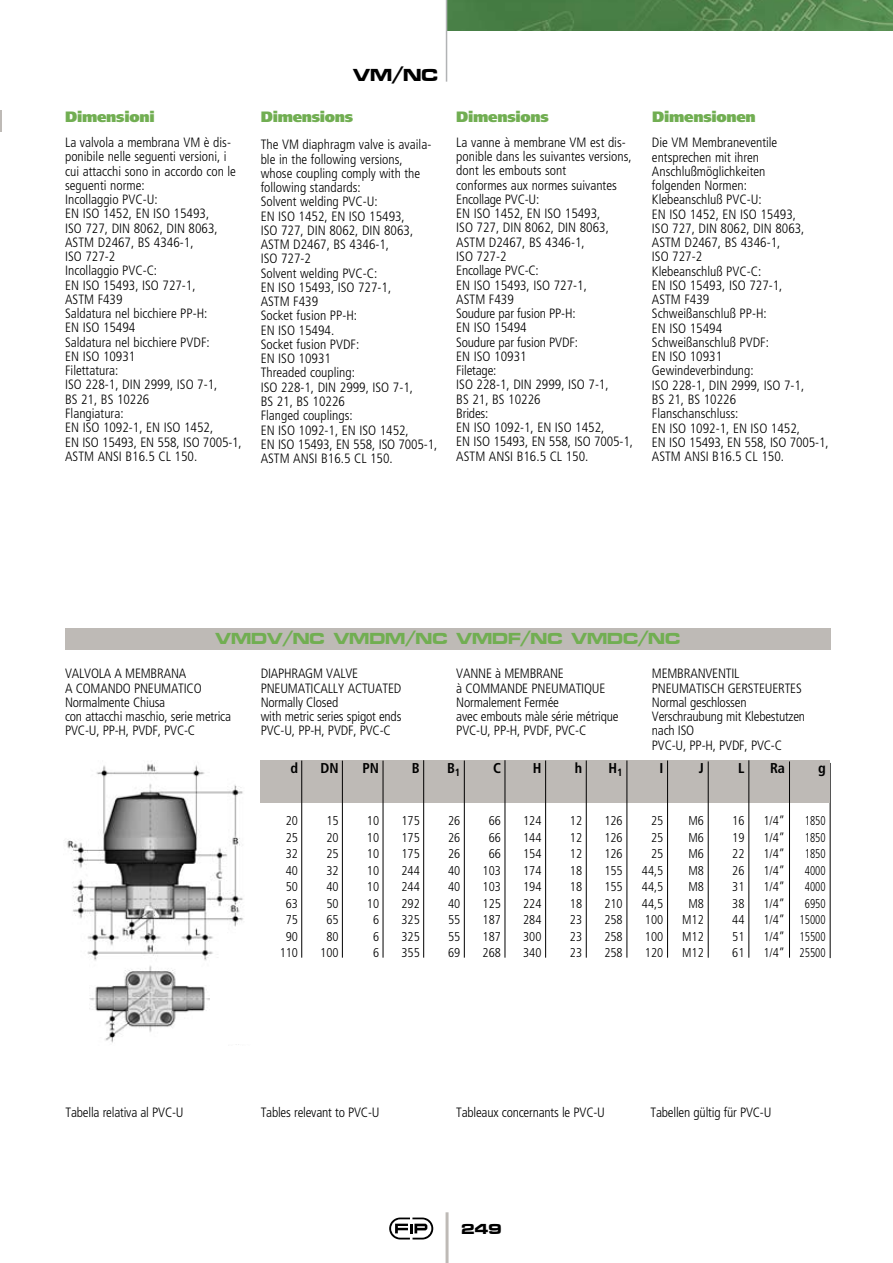
<style>
.page{position:relative;width:893px;height:1263px;background:#fff}
.page>*{position:absolute;margin:0;border:0;box-sizing:border-box;transform-origin:0 0}
.t1{font:18px "Microgramma D Bold Exte";color:#000}
.t2{font:16.5px "Microgramma D Bold Exte";color:#71ae52}
.t3{font:900 15px "Frutiger";letter-spacing:-.02em;color:#71ae52}
.t4{font:15px "Microgramma D Bold Exte";color:#000}
.t5{font:700 condensed 14.25px "Frutiger";color:#000}
.t6{font:300 condensed 13.5px/14.2px "Frutiger";color:#000}
.t7{font:300 condensed 12.75px/16.5px "Frutiger";color:#000;text-align:justify}
.t8{font:300 condensed 12.75px/16.5px "Frutiger";color:#000;text-align:center;scale:.85 1}
</style>
<div class="page">
<hr style="left:446px;top:1212px;width:3px;height:51px;background:#bebab6">
<svg style="left:389px;top:1217px;width:44px;height:22px"></svg>
<img style="left:447px;top:0;width:446px;height:30px">
<hr style="left:446px;top:0;width:1px;height:82px;background:#b1b3b4">
<hr style="left:830px;top:763px;width:1px;height:195px;background:#000">
<div style="left:65px;top:628px;width:765px;height:21px;background:#bebab6"></div>
<img style="left:67px;top:764px;width:176px;height:281px">
<div style="left:261px;top:760px;width:569px;height:43px;background:#bebab6"></div>
<hr style="left:301px;top:760px;width:1px;height:198px;background:#000">
<hr style="left:423px;top:760px;width:1px;height:198px;background:#000">
<hr style="left:464px;top:760px;width:1px;height:198px;background:#000">
<hr style="left:545px;top:760px;width:1px;height:198px;background:#000">
<hr style="left:626px;top:760px;width:1px;height:198px;background:#000">
<hr style="left:667px;top:760px;width:1px;height:198px;background:#000">
<hr style="left:383px;top:761px;width:1px;height:197px;background:#000">
<hr style="left:342px;top:761px;width:1px;height:197px;background:#000">
<hr style="left:505px;top:760px;width:1px;height:198px;background:#000">
<hr style="left:586px;top:760px;width:1px;height:198px;background:#000">
<hr style="left:708px;top:761px;width:1px;height:197px;background:#000">
<hr style="left:789px;top:761px;width:1px;height:197px;background:#000">
<hr style="left:748px;top:760px;width:1px;height:198px;background:#000">
<hr style="left:0;top:110px;width:2px;height:21px;background:#bebab6">
<div style="left:222px;top:1021px;width:29px;height:23px;background:#fff"></div>
<h1 class="t1" style="left:353px;top:63px;width:86px">VM/NC</h1>
<p class="t3" style="left:65px;top:108px;width:91px">Dimensioni</p>
<p class="t3" style="left:261px;top:108px;width:94px">Dimensions</p>
<p class="t3" style="left:456px;top:108px;width:94px">Dimensions</p>
<p class="t3" style="left:652px;top:108px;width:105px">Dimensionen</p>
<p class="t6" style="left:456px;top:135px;width:178px">La vanne à membrane VM est dis&shy;ponible dans les suivantes versions, dont les embouts sont<br>conformes aux normes suivantes<br>Encollage PVC-U:<br>EN ISO 1452, EN ISO 15493,<br>ISO 727, DIN 8062, DIN 8063,<br>ASTM D2467, BS 4346-1,<br>ISO 727-2<br>Encollage PVC-C:<br>EN ISO 15493, ISO 727-1,<br>ASTM F439<br>Soudure par fusion PP-H:<br>EN ISO 15494<br>Soudure par fusion PVDF:<br>EN ISO 10931<br>Filetage:<br>ISO 228-1, DIN 2999, ISO 7-1,<br>BS 21, BS 10226<br>Brides:<br>EN ISO 1092-1, EN ISO 1452,<br>EN ISO 15493, EN 558, ISO 7005-1,<br>ASTM ANSI B16.5 CL 150.</p>
<p class="t6" style="left:65px;top:135px;width:178px">La valvola a membrana VM è dis&shy;ponibile nelle seguenti versioni, i cui attacchi sono in accordo con le seguenti norme:<br>Incollaggio PVC-U:<br>EN ISO 1452, EN ISO 15493,<br>ISO 727, DIN 8062, DIN 8063,<br>ASTM D2467, BS 4346-1,<br>ISO 727-2<br>Incollaggio PVC-C:<br>EN ISO 15493, ISO 727-1,<br>ASTM F439<br>Saldatura nel bicchiere PP-H:<br>EN ISO 15494<br>Saldatura nel bicchiere PVDF:<br>EN ISO 10931<br>Filettatura:<br>ISO 228-1, DIN 2999, ISO 7-1,<br>BS 21, BS 10226<br>Flangiatura:<br>EN ISO 1092-1, EN ISO 1452,<br>EN ISO 15493, EN 558, ISO 7005-1,<br>ASTM ANSI B16.5 CL 150.</p>
<p class="t6" style="left:261px;top:138px;width:178px">The VM diaphragm valve is availa&shy;ble in the following versions, whose coupling comply with the following standards:<br>Solvent welding PVC-U:<br>EN ISO 1452, EN ISO 15493,<br>ISO 727, DIN 8062, DIN 8063,<br>ASTM D2467, BS 4346-1,<br>ISO 727-2<br>Solvent welding PVC-C:<br>EN ISO 15493, ISO 727-1,<br>ASTM F439<br>Socket fusion PP-H:<br>EN ISO 15494.<br>Socket fusion PVDF:<br>EN ISO 10931<br>Threaded coupling:<br>ISO 228-1, DIN 2999, ISO 7-1,<br>BS 21, BS 10226<br>Flanged couplings:<br>EN ISO 1092-1, EN ISO 1452,<br>EN ISO 15493, EN 558, ISO 7005-1,<br>ASTM ANSI B16.5 CL 150.</p>
<p class="t6" style="left:652px;top:136px;width:178px">Die VM Membraneventile entsprechen mit ihren<br>Anschlußmöglichkeiten<br>folgenden Normen:<br>Klebeanschluß PVC-U:<br>EN ISO 1452, EN ISO 15493,<br>ISO 727, DIN 8062, DIN 8063,<br>ASTM D2467, BS 4346-1,<br>ISO 727-2<br>Klebeanschluß PVC-C:<br>EN ISO 15493, ISO 727-1,<br>ASTM F439<br>Schweißanschluß PP-H:<br>EN ISO 15494<br>Schweißanschluß PVDF:<br>EN ISO 10931<br>Gewindeverbindung:<br>ISO 228-1, DIN 2999, ISO 7-1,<br>BS 21, BS 10226<br>Flanschanschluss:<br>EN ISO 1092-1, EN ISO 1452,<br>EN ISO 15493, EN 558, ISO 7005-1,<br>ASTM ANSI B16.5 CL 150.</p>
<p class="t2" style="left:216px;top:627px;width:466px">VMDV/NC VMDM/NC VMDF/NC VMDC/NC</p>
<p class="t6" style="left:65px;top:667px;width:167px">VALVOLA A MEMBRANA<br>A COMANDO PNEUMATICO<br>Normalmente Chiusa<br>con attacchi maschio, serie metrica<br>PVC-U, PP-H, PVDF, PVC-C</p>
<p class="t6" style="left:261px;top:667px;width:142px">DIAPHRAGM VALVE<br>PNEUMATICALLY ACTUATED<br>Normally Closed<br>with metric series spigot ends<br>PVC-U, PP-H, PVDF, PVC-C</p>
<p class="t6" style="left:456px;top:667px;width:164px">VANNE à MEMBRANE<br>à COMMANDE PNEUMATIQUE<br>Normalement Fermée<br>avec embouts màle série métrique<br>PVC-U, PP-H, PVDF, PVC-C</p>
<p class="t6" style="left:652px;top:667px;width:155px">MEMBRANVENTIL<br>PNEUMATISCH GERSTEUERTES<br>Normal geschlossen<br>Verschraubung mit Klebestutzen nach ISO<br>PVC-U, PP-H, PVDF, PVC-C</p>
<p class="t5" style="left:320px;top:759px;width:20px">DN</p>
<p class="t5" style="left:575px;top:759px;width:9px">h</p>
<p class="t5" style="left:290px;top:759px;width:9px">d</p>
<p class="t5" style="left:493px;top:759px;width:9px">C</p>
<p class="t5" style="left:447px;top:759px;width:15px">B<sub>1</sub></p>
<p class="t5" style="left:533px;top:759px;width:10px">H</p>
<p class="t5" style="left:699px;top:759px;width:7px">J</p>
<p class="t5" style="left:363px;top:759px;width:18px">PN</p>
<p class="t5" style="left:609px;top:759px;width:16px">H<sub>1</sub></p>
<p class="t5" style="left:659px;top:759px;width:5px">I</p>
<p class="t5" style="left:738px;top:759px;width:8px">L</p>
<p class="t5" style="left:770px;top:759px;width:17px">Ra</p>
<p class="t5" style="left:412px;top:759px;width:9px">B</p>
<p class="t5" style="left:818px;top:759px;width:9px">g</p>
<p class="t7" style="left:280px;top:813px;width:20px;text-align:center">20<br>25<br>32<br>40<br>50<br>63<br>75<br>90<br>110</p>
<p class="t7" style="left:320px;top:813px;width:20px;text-align:center">15<br>20<br>25<br>32<br>40<br>50<br>65<br>80<br>100</p>
<p class="t7" style="left:367px;top:813px;width:14px;text-align:center">10<br>10<br>10<br>10<br>10<br>10<br>6<br>6<br>6</p>
<p class="t7" style="left:401px;top:813px;width:20px">175<br>175<br>175<br>244<br>244<br>292<br>325<br>325<br>355</p>
<p class="t7" style="left:448px;top:813px;width:14px">26<br>26<br>26<br>40<br>40<br>40<br>55<br>55<br>69</p>
<p class="t7" style="left:483px;top:813px;width:20px;text-align:center">66<br>66<br>66<br>103<br>103<br>125<br>187<br>187<br>268</p>
<p class="t7" style="left:523px;top:813px;width:20px">124<br>144<br>154<br>174<br>194<br>224<br>284<br>300<br>340</p>
<p class="t7" style="left:570px;top:813px;width:14px">12<br>12<br>12<br>18<br>18<br>18<br>23<br>23<br>23</p>
<p class="t7" style="left:604px;top:813px;width:20px">126<br>126<br>126<br>155<br>155<br>210<br>258<br>258<br>258</p>
<p class="t7" style="left:642px;top:813px;width:23px;text-align:right">25<br>25<br>25<br>44,5<br>44,5<br>44,5<br>100<br>100<br>120</p>
<p class="t7" style="left:682px;top:813px;width:23px;text-align:center">M6<br>M6<br>M6<br>M8<br>M8<br>M8<br>M12<br>M12<br>M12</p>
<p class="t7" style="left:732px;top:813px;width:14px">16<br>19<br>22<br>26<br>31<br>38<br>44<br>51<br>61</p>
<p class="t7" style="left:763px;top:813px;width:23px">1/4” 1/4” 1/4” 1/4” 1/4” 1/4” 1/4” 1/4” 1/4”</p>
<p class="t8" style="left:800px;top:813px;width:32px">1850<br>1850<br>1850<br>4000<br>4000<br>6950<br>15000<br>15500<br>25500</p>
<p class="t6" style="left:66px;top:1105px;width:120px">Tabella relativa al PVC-U</p>
<p class="t6" style="left:261px;top:1105px;width:120px">Tables relevant to PVC-U</p>
<p class="t6" style="left:456px;top:1105px;width:150px">Tableaux concernants le PVC-U</p>
<p class="t6" style="left:651px;top:1105px;width:122px">Tabellen gültig für PVC-U</p>
<p class="t4" style="left:461px;top:1218px;width:42px">249</p>
</div>
